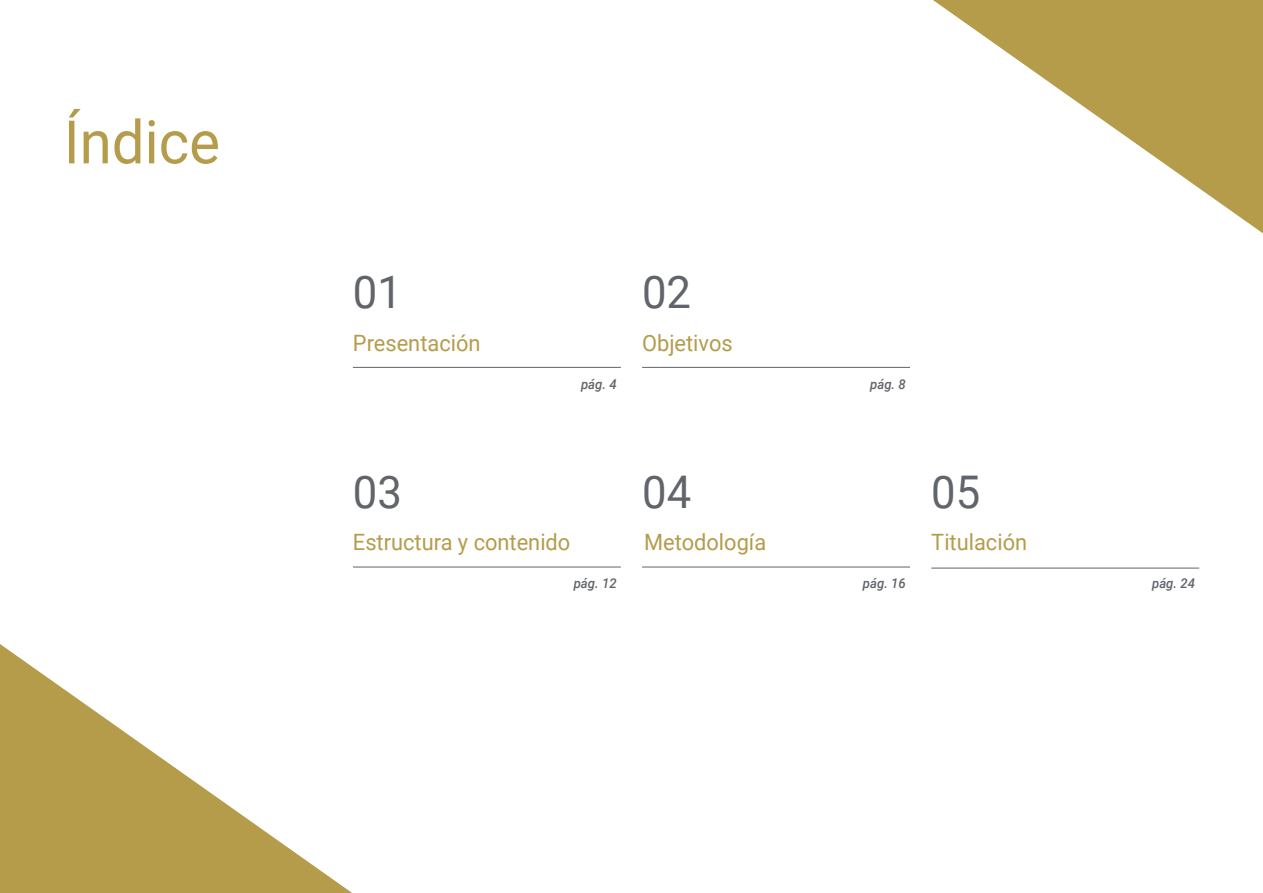
<style>
.page{position:relative;width:1263px;height:893px;background:#fff}
.page>*{position:absolute;margin:0;border:0;box-sizing:border-box;transform-origin:0 0}
.t1{font:60px "Roboto";color:#b49c4b}
.t2{font:45px "Roboto";color:#61646a}
.t3{font:22.5px "Roboto";color:#b49c4b}
.t4{font:italic 500 13.5px "Roboto";color:#61646a}
</style>
<div class="page">
<svg style="left:0;top:644px;width:352px;height:249px"></svg>
<svg style="left:933px;top:0;width:330px;height:233px"></svg>
<hr style="left:353px;top:367px;width:268px;height:1px;background:#61646a">
<hr style="left:931px;top:568px;width:268px;height:1px;background:#61646a">
<hr style="left:642px;top:367px;width:268px;height:1px;background:#61646a">
<hr style="left:353px;top:567px;width:268px;height:1px;background:#61646a">
<hr style="left:642px;top:567px;width:268px;height:1px;background:#61646a">
<h1 class="t1" style="left:64px;top:100px;width:158px">Índice</h1>
<h2 class="t2" style="left:353px;top:261px;width:51px">01</h2>
<h2 class="t2" style="left:642px;top:261px;width:51px">02</h2>
<p class="t3" style="left:353px;top:327px;width:129px">Presentación</p>
<p class="t3" style="left:642px;top:327px;width:92px">Objetivos</p>
<p class="t4" style="left:581px;top:374px;width:37px">pág. 4</p>
<p class="t4" style="left:870px;top:374px;width:37px">pág. 8</p>
<h2 class="t2" style="left:353px;top:461px;width:51px">03</h2>
<h2 class="t2" style="left:642px;top:461px;width:51px">04</h2>
<h2 class="t2" style="left:931px;top:461px;width:51px">05</h2>
<p class="t3" style="left:353px;top:526px;width:219px">Estructura y contenido</p>
<p class="t3" style="left:931px;top:526px;width:97px">Titulación</p>
<p class="t3" style="left:644px;top:526px;width:123px">Metodología</p>
<p class="t4" style="left:574px;top:574px;width:44px">pág. 12</p>
<p class="t4" style="left:863px;top:574px;width:44px">pág. 16</p>
<p class="t4" style="left:1152px;top:574px;width:44px">pág. 24</p>
</div>
